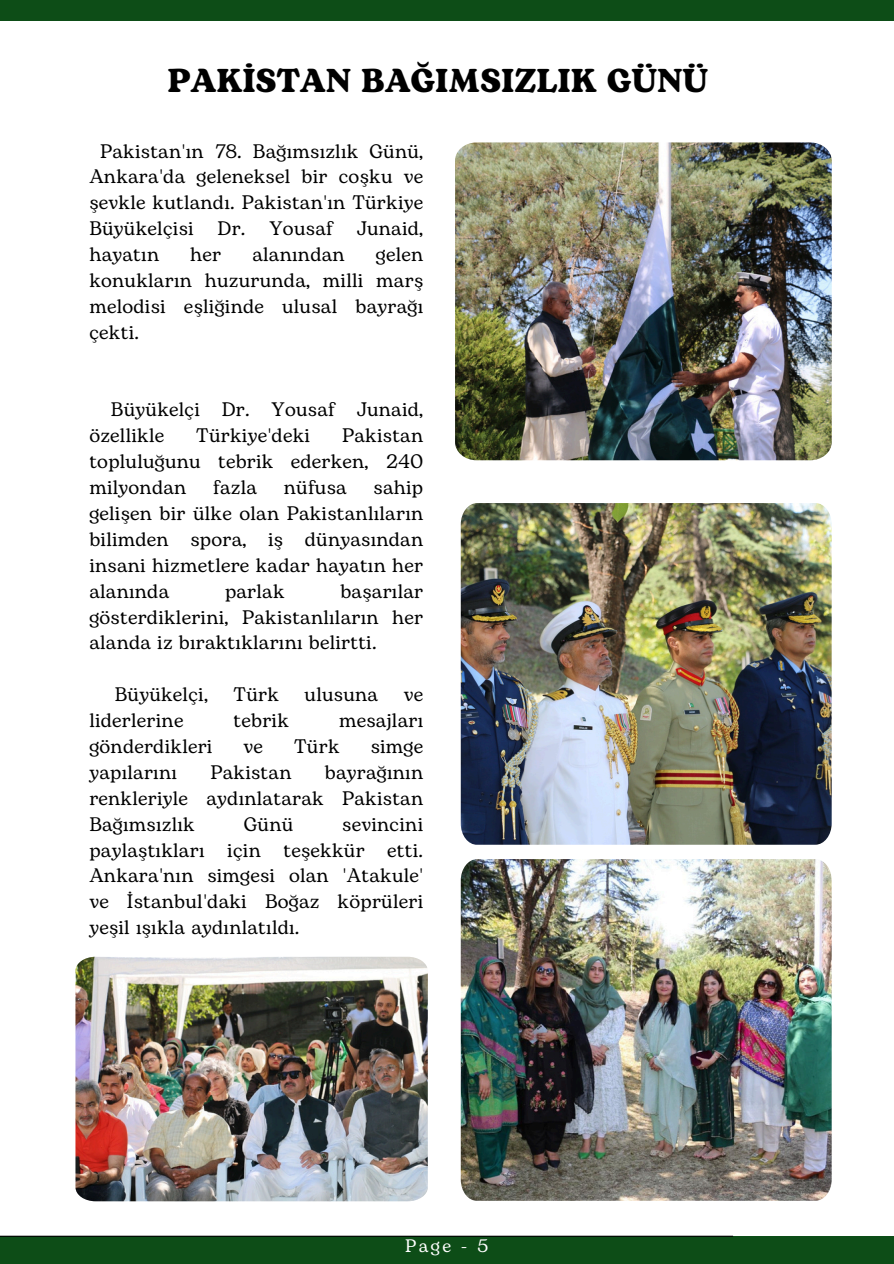
<style>
.page{position:relative;width:894px;height:1264px;background:#fff}
.page>*{position:absolute;margin:0;border:0;box-sizing:border-box;transform-origin:0 0}
.t1{font:700 33px "Bogart";color:#000}
.t2{font:19.5px/25.8px "Bogart";letter-spacing:.015em;color:#000;text-align:justify}
.t3{font:18px "Bogart";color:#fff}
</style>
<div class="page">
<div style="left:0;top:0;width:893px;height:21px;background:#0d4d17"></div>
<div style="left:0;top:1236px;width:893px;height:27px;background:#0d4d17"></div>
<hr style="left:0;top:1235px;width:732px;height:1px;background:#000">
<img style="left:455px;top:142px;width:376px;height:318px">
<img style="left:460px;top:859px;width:371px;height:341px">
<img style="left:460px;top:503px;width:371px;height:342px">
<img style="left:75px;top:956px;width:352px;height:245px">
<p class="t1" style="left:167px;top:57px;width:542px">PAKİSTAN BAĞIMSIZLIK GÜNÜ</p>
<p class="t2" style="left:89px;top:139px;width:335px;text-indent:11px">Pakistan'ın 78. Bağımsızlık Günü, Ankara'da geleneksel bir coşku ve şevkle kutlandı. Pakistan'ın Türkiye Büyükelçisi Dr. Yousaf Junaid, hayatın</p>
<p class="t2" style="left:89px;top:242px;width:335px;text-indent:286px">gelen konukların huzurunda, milli marş melodisi eşliğinde ulusal bayrağı çekti.</p>
<p class="t2" style="left:190px;top:242px;width:32px">her</p>
<p class="t2" style="left:252px;top:242px;width:94px">alanından</p>
<p class="t2" style="left:89px;top:397px;width:335px;text-indent:22px">Büyükelçi Dr. Yousaf Junaid, özellikle</p>
<p class="t2" style="left:196px;top:423px;width:115px">Türkiye'deki</p>
<p class="t2" style="left:89px;top:423px;width:335px;text-indent:253px">Pakistan topluluğunu tebrik ederken, 240 milyondan</p>
<p class="t2" style="left:213px;top:475px;width:45px">fazla</p>
<p class="t2" style="left:284px;top:475px;width:64px">nüfusa</p>
<p class="t2" style="left:89px;top:475px;width:335px;text-indent:284px">sahip gelişen bir ülke olan Pakistanlıların bilimden spora, iş dünyasından insani hizmetlere kadar hayatın her alanında</p>
<p class="t2" style="left:89px;top:579px;width:335px;text-indent:251px">başarılar gösterdiklerini, Pakistanlıların her alanda iz bıraktıklarını belirtti.</p>
<p class="t2" style="left:115px;top:682px;width:95px">Büyükelçi,</p>
<p class="t2" style="left:233px;top:682px;width:47px">Türk</p>
<p class="t2" style="left:304px;top:682px;width:75px">ulusuna</p>
<p class="t2" style="left:403px;top:682px;width:21px">ve</p>
<p class="t2" style="left:89px;top:708px;width:95px">liderlerine</p>
<p class="t2" style="left:233px;top:708px;width:57px">tebrik</p>
<p class="t2" style="left:339px;top:708px;width:86px">mesajları</p>
<p class="t2" style="left:89px;top:734px;width:125px">gönderdikleri</p>
<p class="t2" style="left:243px;top:734px;width:21px">ve</p>
<p class="t2" style="left:294px;top:734px;width:47px">Türk</p>
<p class="t2" style="left:370px;top:734px;width:54px">simge</p>
<p class="t2" style="left:89px;top:760px;width:89px">yapılarını</p>
<p class="t2" style="left:210px;top:760px;width:82px">Pakistan</p>
<p class="t2" style="left:225px;top:579px;width:61px">parlak</p>
<p class="t2" style="left:89px;top:760px;width:335px;text-indent:235px">bayrağının renkleriyle aydınlatarak Pakistan Bağımsızlık</p>
<p class="t2" style="left:244px;top:811px;width:51px">Günü</p>
<p class="t2" style="left:89px;top:811px;width:335px;text-indent:253px">sevincini paylaştıkları için teşekkür etti.<br>Ankara'nın simgesi olan 'Atakule' ve İstanbul'daki Boğaz köprüleri yeşil ışıkla aydınlatıldı.</p>
<p class="t3" style="left:405px;top:1232px;width:85px">Page - 5</p>
</div>
